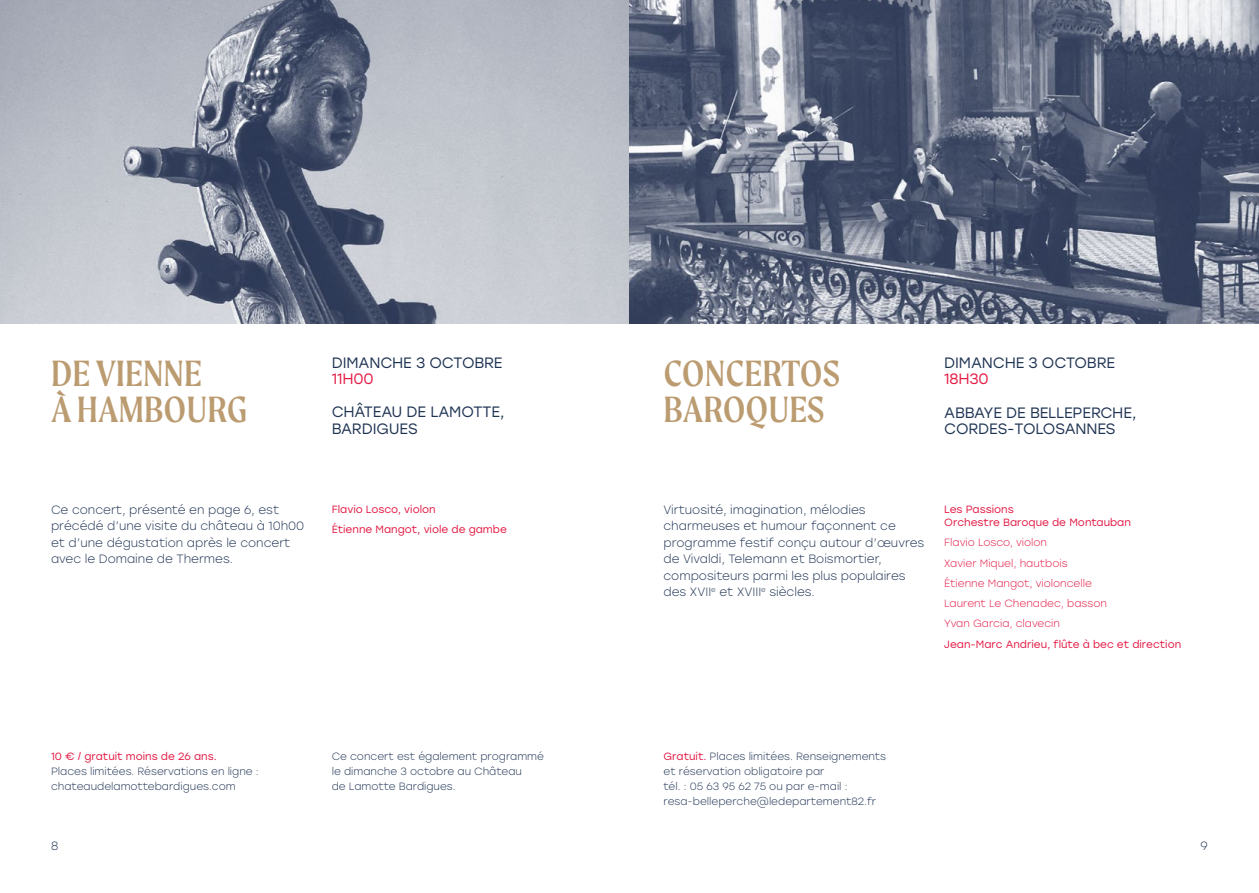
<style>
.page{position:relative;width:1259px;height:893px;background:#fff}
.page>*{position:absolute;margin:0;border:0;box-sizing:border-box;transform-origin:0 0}
.t1{font:39px/36px "Moret";color:#bb9b70}
.t2{font:15px/16.5px "Stolzl";letter-spacing:-.01em;color:#203454}
.t3{font:15px "Stolzl";letter-spacing:-.01em;color:#e41944}
.t4{font:300 12px/16.5px "Stolzl";color:#203454}
.t5{font:300 10.5px/15px "Stolzl";color:#203454}
.t6{font:10.5px/20.2px "Stolzl";color:#e41944}
.t7{font:300 10.5px/20.2px "Stolzl";color:#e41944}
.s1{font-weight:400;color:#e41944}
</style>
<div class="page">
<img style="left:0;top:0;width:1259px;height:323px">
<p class="t2" style="left:332px;top:353px;width:172px">DIMANCHE 3 OCTOBRE</p>
<p class="t3" style="left:332px;top:368px;width:43px">11H00</p>
<p class="t2" style="left:944px;top:354px;width:172px">DIMANCHE 3 OCTOBRE</p>
<p class="t3" style="left:944px;top:369px;width:46px">18H30</p>
<h1 class="t1" style="left:51px;top:354px;width:198px">DE VIENNE<br>À HAMBOURG</h1>
<h1 class="t1" style="left:663px;top:354px;width:178px">CONCERTOS<br>BAROQUES</h1>
<p class="t2" style="left:332px;top:403px;width:174px">CHÂTEAU DE LAMOTTE,<br>BARDIGUES</p>
<p class="t2" style="left:944px;top:403px;width:194px">ABBAYE DE BELLEPERCHE,<br>CORDES-TOLOSANNES</p>
<p class="t4" style="left:51px;top:501px;width:255px">Ce concert, présenté en page 6, est précédé d’une visite du château à 10h00 et d’une dégustation après le concert avec le Domaine de Thermes.</p>
<p class="t4" style="left:663px;top:501px;width:262px">Virtuosité, imagination, mélodies charmeuses et humour façonnent ce programme festif conçu autour d’œuvres de Vivaldi, Telemann et Boismortier, compositeurs parmi les plus populaires des XVII<sup>e</sup> et XVIII<sup>e</sup> siècles.</p>
<p class="t6" style="left:332px;top:498px;width:177px">Flavio Losco, violon<br>Étienne Mangot, viole de gambe</p>
<p class="t6" style="left:944px;top:502px;width:188px;line-height:13.5px">Les Passions<br>Orchestre Baroque de Montauban</p>
<p class="t7" style="left:944px;top:532px;width:164px">Flavio Losco, violon<br>Xavier Miquel, hautbois<br>Étienne Mangot, violoncelle<br>Laurent Le Chenadec, basson<br>Yvan Garcia, clavecin</p>
<p class="t6" style="left:944px;top:633px;width:238px">Jean-Marc Andrieu, flûte à bec et direction</p>
<p class="t6" style="left:51px;top:746px;width:167px">10 € / gratuit moins de 26 ans.</p>
<p class="t5" style="left:51px;top:764px;width:209px">Places limitées. Réservations en ligne : chateaudelamottebardigues.com</p>
<p class="t5" style="left:332px;top:749px;width:214px">Ce concert est également programmé le dimanche 3 octobre au Château<br>de Lamotte Bardigues.</p>
<p class="t5" style="left:663px;top:748px;width:224px"><span class="s1">Gratuit.</span> Places limitées. Renseignements et réservation obligatoire par<br>tél. : 05 63 95 62 75 ou par e-mail : resa-belleperche@ledepartement82.fr</p>
<p class="t4" style="left:51px;top:838px;width:9px">8</p>
<p class="t4" style="left:1200px;top:838px;width:9px">9</p>
</div>
